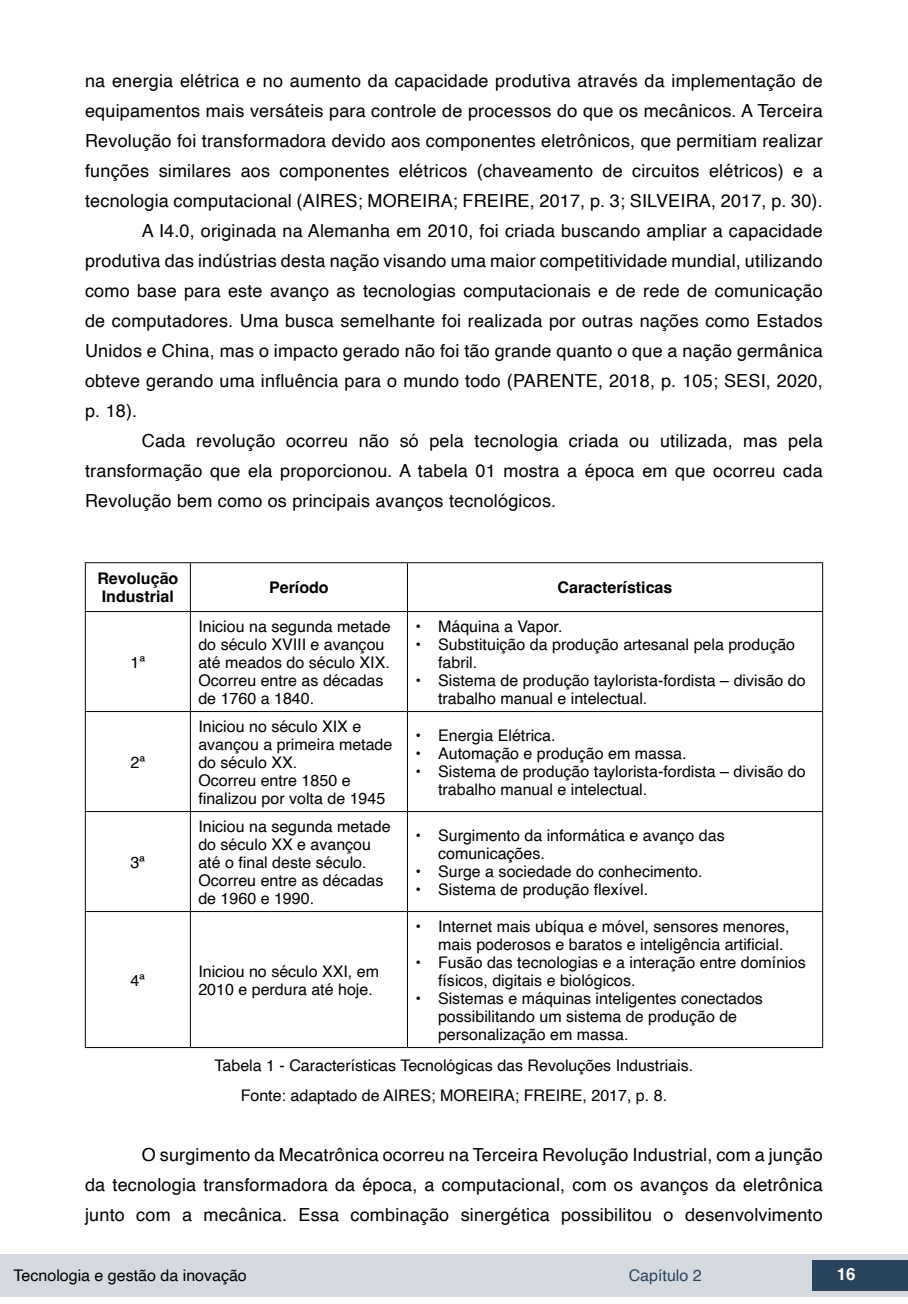
<style>
.page{position:relative;width:908px;height:1304px;background:#fff}
.page>*{position:absolute;margin:0;border:0;box-sizing:border-box;transform-origin:0 0}
.t1{font:18px/30px "Helvetica";letter-spacing:.01em;color:#000;text-align:justify}
.t2{font:700 16.8px "Helvetica";color:#fff}
.t3{font:16px/18px "Helvetica";color:#000}
.t4{font:700 16px/18px "Helvetica";color:#000}
.t5{font:16px "Helvetica";color:#2a435e}
</style>
<div class="page">
<div style="left:0;top:1254px;width:906px;height:43px;background:#d4dadf"></div>
<div style="left:812px;top:1261px;width:95px;height:30px;background:#2a435e"></div>
<hr style="left:85px;top:562px;width:105px;height:1px;background:#000">
<hr style="left:85px;top:563px;width:1px;height:48px;background:#000">
<hr style="left:190px;top:562px;width:217px;height:1px;background:#000">
<hr style="left:190px;top:563px;width:1px;height:48px;background:#000">
<hr style="left:407px;top:562px;width:415px;height:1px;background:#000">
<hr style="left:407px;top:563px;width:1px;height:48px;background:#000">
<hr style="left:821px;top:563px;width:1px;height:48px;background:#000">
<hr style="left:85px;top:611px;width:105px;height:1px;background:#000">
<hr style="left:85px;top:612px;width:1px;height:99px;background:#000">
<hr style="left:190px;top:611px;width:217px;height:1px;background:#000">
<hr style="left:190px;top:612px;width:1px;height:99px;background:#000">
<hr style="left:407px;top:611px;width:415px;height:1px;background:#000">
<hr style="left:407px;top:612px;width:1px;height:99px;background:#000">
<hr style="left:821px;top:612px;width:1px;height:99px;background:#000">
<hr style="left:85px;top:711px;width:105px;height:1px;background:#000">
<hr style="left:85px;top:712px;width:1px;height:99px;background:#000">
<hr style="left:190px;top:711px;width:217px;height:1px;background:#000">
<hr style="left:190px;top:712px;width:1px;height:99px;background:#000">
<hr style="left:407px;top:711px;width:415px;height:1px;background:#000">
<hr style="left:407px;top:712px;width:1px;height:99px;background:#000">
<hr style="left:821px;top:712px;width:1px;height:99px;background:#000">
<hr style="left:85px;top:811px;width:105px;height:1px;background:#000">
<hr style="left:85px;top:812px;width:1px;height:99px;background:#000">
<hr style="left:190px;top:811px;width:217px;height:1px;background:#000">
<hr style="left:190px;top:812px;width:1px;height:99px;background:#000">
<hr style="left:407px;top:811px;width:415px;height:1px;background:#000">
<hr style="left:407px;top:812px;width:1px;height:99px;background:#000">
<hr style="left:821px;top:812px;width:1px;height:99px;background:#000">
<hr style="left:85px;top:911px;width:105px;height:1px;background:#000">
<hr style="left:85px;top:912px;width:1px;height:135px;background:#000">
<hr style="left:190px;top:911px;width:217px;height:1px;background:#000">
<hr style="left:190px;top:912px;width:1px;height:135px;background:#000">
<hr style="left:407px;top:911px;width:415px;height:1px;background:#000">
<hr style="left:407px;top:912px;width:1px;height:135px;background:#000">
<hr style="left:821px;top:912px;width:1px;height:135px;background:#000">
<hr style="left:85px;top:1047px;width:105px;height:1px;background:#000">
<hr style="left:190px;top:1047px;width:217px;height:1px;background:#000">
<hr style="left:407px;top:1047px;width:415px;height:1px;background:#000">
<p class="t1" style="left:85px;top:66px;width:738px">na energia elétrica e no aumento da capacidade produtiva através da implementação de</p>
<p class="t1" style="left:85px;top:96px;width:738px">equipamentos mais versáteis para controle de processos do que os mecânicos. A Terceira</p>
<p class="t1" style="left:85px;top:126px;width:738px">Revolução foi transformadora devido aos componentes eletrônicos, que permitiam realizar</p>
<p class="t1" style="left:85px;top:156px;width:738px">funções similares aos componentes elétricos (chaveamento de circuitos elétricos) e a</p>
<p class="t1" style="left:85px;top:186px;width:738px">tecnologia computacional (AIRES; MOREIRA; FREIRE, 2017, p. 3; SILVEIRA, 2017, p. 30).</p>
<p class="t1" style="left:142px;top:216px;width:682px">A I4.0, originada na Alemanha em 2010, foi criada buscando ampliar a capacidade</p>
<p class="t1" style="left:85px;top:246px;width:738px">produtiva das indústrias desta nação visando uma maior competitividade mundial, utilizando</p>
<p class="t1" style="left:85px;top:276px;width:738px">como base para este avanço as tecnologias computacionais e de rede de comunicação</p>
<p class="t1" style="left:85px;top:306px;width:738px">de computadores. Uma busca semelhante foi realizada por outras nações como Estados</p>
<p class="t1" style="left:85px;top:336px;width:738px">Unidos e China, mas o impacto gerado não foi tão grande quanto o que a nação germânica</p>
<p class="t1" style="left:85px;top:366px;width:738px">obteve gerando uma influência para o mundo todo (PARENTE, 2018, p. 105; SESI, 2020,</p>
<p class="t1" style="left:85px;top:396px;width:54px">p. 18).</p>
<p class="t1" style="left:142px;top:427px;width:682px">Cada revolução ocorreu não só pela tecnologia criada ou utilizada, mas pela</p>
<p class="t1" style="left:85px;top:457px;width:738px">transformação que ela proporcionou. A tabela 01 mostra a época em que ocorreu cada</p>
<p class="t1" style="left:85px;top:487px;width:472px">Revolução bem como os principais avanços tecnológicos.</p>
<p class="t4" style="left:97px;top:571px;width:82px">Revolução<br>Industrial</p>
<p class="t4" style="left:269px;top:580px;width:61px">Período</p>
<p class="t4" style="left:557px;top:580px;width:116px">Características</p>
<p class="t3" style="left:130px;top:653px;width:16px">1ª</p>
<p class="t3" style="left:130px;top:753px;width:16px">2ª</p>
<p class="t3" style="left:130px;top:853px;width:16px">3ª</p>
<p class="t3" style="left:198px;top:617px;width:194px">Iniciou na segunda metade do século XVIII e avançou até meados do século XIX.<br>Ocorreu entre as décadas de 1760 a 1840.</p>
<p class="t3" style="left:415px;top:617px;width:148px">• Máquina a Vapor.</p>
<p class="t3" style="left:438px;top:635px;width:358px;text-indent:-23px">• Substituição da produção artesanal pela produção fabril.</p>
<p class="t3" style="left:438px;top:671px;width:369px;text-indent:-23px">• Sistema de produção taylorista-fordista – divisão do trabalho manual e intelectual.</p>
<p class="t3" style="left:198px;top:717px;width:195px">Iniciou no século XIX e avançou a primeira metade do século XX.<br>Ocorreu entre 1850 e finalizou por volta de 1945</p>
<p class="t3" style="left:415px;top:726px;width:142px">• Energia Elétrica.</p>
<p class="t3" style="left:415px;top:744px;width:272px">• Automação e produção em massa.</p>
<p class="t3" style="left:438px;top:762px;width:369px;text-indent:-23px">• Sistema de produção taylorista-fordista – divisão do trabalho manual e intelectual.</p>
<p class="t3" style="left:198px;top:817px;width:194px">Iniciou na segunda metade do século XX e avançou até o final deste século.<br>Ocorreu entre as décadas de 1960 e 1990.</p>
<p class="t3" style="left:438px;top:826px;width:288px;text-indent:-23px">• Surgimento da informática e avanço das comunicações.</p>
<p class="t3" style="left:415px;top:862px;width:288px">• Surge a sociedade do conhecimento.</p>
<p class="t3" style="left:415px;top:880px;width:234px">• Sistema de produção flexível.</p>
<p class="t3" style="left:438px;top:917px;width:353px;text-indent:-23px">• Internet mais ubíqua e móvel, sensores menores, mais poderosos e baratos e inteligência artificial.</p>
<p class="t3" style="left:438px;top:953px;width:369px;text-indent:-23px">• Fusão das tecnologias e a interação entre domínios físicos, digitais e biológicos.</p>
<p class="t3" style="left:438px;top:989px;width:326px;text-indent:-23px">• Sistemas e máquinas inteligentes conectados possibilitando um sistema de produção de personalização em massa.</p>
<p class="t3" style="left:214px;top:1050px;width:480px;line-height:30.6px;text-align:center">Tabela 1 - Características Tecnológicas das Revoluções Industriais.<br>Fonte: adaptado de AIRES; MOREIRA; FREIRE, 2017, p. 8.</p>
<p class="t3" style="left:130px;top:971px;width:16px">4ª</p>
<p class="t3" style="left:198px;top:962px;width:182px">Iniciou no século XXI, em<br>2010 e perdura até hoje.</p>
<p class="t1" style="left:85px;top:1140px;width:738px;text-indent:57px">O surgimento da Mecatrônica ocorreu na Terceira Revolução Industrial, com a junção da tecnologia transformadora da época, a computacional, com os avanços da eletrônica junto com a mecânica. Essa combinação sinergética possibilitou o desenvolvimento</p>
<p class="t3" style="left:14px;top:1267px;width:235px">Tecnologia e gestão da inovação</p>
<p class="t5" style="left:628px;top:1263px;width:74px">Capítulo 2</p>
<p class="t2" style="left:836px;top:1264px;width:20px">16</p>
</div>
